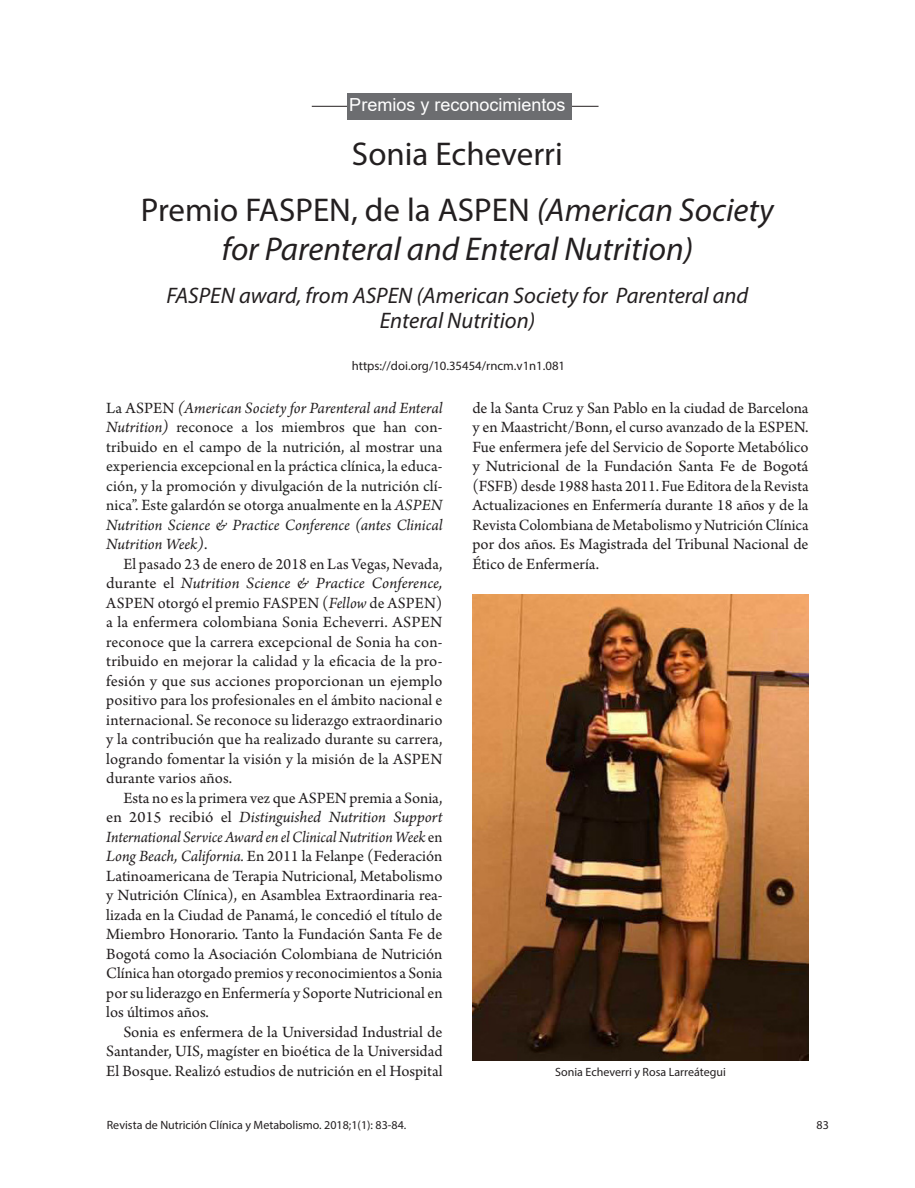
<style>
.page{position:relative;width:915px;height:1188px;background:#fff}
.page>*{position:absolute;margin:0;border:0;box-sizing:border-box;transform-origin:0 0}
.t1{font:33px/55.9px "Myriad Pro";color:#231f20;text-align:center}
.t2{font:italic 33px "Myriad Pro";color:#231f20}
.t3{font:italic 22.5px/25.5px "Myriad Pro";color:#231f20;text-align:center}
.t4{font:18px "Arial";color:#fff}
.t5{font:16.5px/19.5px "Arno Pro";color:#231f20;text-align:justify}
.t6{font:16.5px/19.5px "Arno Pro";letter-spacing:.005em;color:#222;text-align:justify}
.t7{font:16.5px "Myriad Pro";color:#fff}
.t8{font:12.75px "Myriad Pro";color:#231f20}
.t9{font:12px "Myriad Pro";color:#231f20}
.s1{font-style:italic}
.s2{color:#231f20}
.s3{font-style:italic;color:#231f20}
</style>
<div class="page">
<hr style="left:312px;top:106px;width:286px;height:1px;background:#231f20">
<div style="left:347px;top:93px;width:224px;height:27px;background:#6c6d70"></div>
<img style="left:472px;top:594px;width:335px;height:467px">
<p class="t4" style="left:349px;top:92px;width:218px">Premios y reconocimientos</p>
<p class="t7" style="left:403px;top:96px;width:113px">Nutricion clínica</p>
<h1 class="t1" style="left:141px;top:126px;width:634px">Sonia Echeverri<br>Premio FASPEN, de la ASPEN <span class="s1">(American Society</span></h1>
<h1 class="t2" style="left:221px;top:229px;width:473px">for Parenteral and Enteral Nutrition)</h1>
<h2 class="t3" style="left:166px;top:282px;width:583px">FASPEN award, from ASPEN (American Society for Parenteral and<br>Enteral Nutrition)</h2>
<p class="t8" style="left:351px;top:358px;width:215px">https://doi.org/10.35454/rncm.v1n1.081</p>
<p class="t6" style="left:106px;top:399px;width:337px">La <span class="s2">ASPEN</span> <span class="s3">(American Society for Parenteral and Enteral Nutrition)</span> reconoce a los miembros que han con&shy;tribuido en el campo de la nutrición, al mostrar una experiencia excepcional en la práctica clínica, la educa&shy;ción, y la promoción y divulgación de la nutrición clí&shy;nica”. Este galardón se otorga anualmente en la <span class="s1">ASPEN Nutrition Science &amp; Practice Conference (antes</span> <span class="s3">Clinical Nutrition Week)</span><span class="s2">.</span></p>
<p class="t5" style="left:106px;top:555px;width:337px;text-indent:17px">El pasado 23 de enero de 2018 en Las Vegas, Nevada, durante el <span class="s1">Nutrition Science &amp; Practice Conference, </span>ASPEN otorgó el premio FASPEN (<span class="s1">Fellow</span> de ASPEN) a la enfermera colombiana Sonia Echeverri. ASPEN reconoce que la carrera excepcional de Sonia ha con&shy;tribuido en mejorar la calidad y la eficacia de la pro&shy;fesión y que sus acciones proporcionan un ejemplo positivo para los profesionales en el ámbito nacional e internacional. Se reconoce su liderazgo extraordinario y la contribución que ha realizado durante su carrera, logrando fomentar la visión y la misión de la ASPEN durante varios años.</p>
<p class="t5" style="left:106px;top:789px;width:337px;text-indent:17px">Esta no es la primera vez que ASPEN premia a Sonia, en 2015 recibió el <span class="s1">Distinguished Nutrition Support International Service Award en el Clinical Nutrition Week</span> en <span class="s1">Long Beach, California.</span> En 2011 la Felanpe (Federación Latinoamericana de Terapia Nutricional, Metabolismo y Nutrición Clínica), en Asamblea Extraordinaria rea&shy;lizada en la Ciudad de Panamá, le concedió el título de Miembro Honorario. Tanto la Fundación Santa Fe de Bogotá como la Asociación Colombiana de Nutrición Clínica han otorgado premios y reconocimientos a Sonia por su liderazgo en Enfermería y Soporte Nutricional en los últimos años.</p>
<p class="t5" style="left:106px;top:1023px;width:337px;text-indent:17px">Sonia es enfermera de la Universidad Industrial de Santander, UIS, magíster en bioética de la Universidad El Bosque. Realizó estudios de nutrición en el Hospital</p>
<p class="t5" style="left:472px;top:399px;width:337px">de la Santa Cruz y San Pablo en la ciudad de Barcelona y en Maastricht/Bonn, el curso avanzado de la ESPEN.<br>Fue enfermera jefe del Servicio de Soporte Metabólico y Nutricional de la Fundación Santa Fe de Bogotá (FSFB) desde 1988 hasta 2011. Fue Editora de la Revista Actualizaciones en Enfermería durante 18 años y de la Revista Colombiana de Metabolismo y Nutrición Clínica por dos años. Es Magistrada del Tribunal Nacional de Ético de Enfermería.</p>
<p class="t9" style="left:555px;top:1065px;width:172px">Sonia Echeverri y Rosa Larreátegui</p>
<p class="t9" style="left:107px;top:1117px;width:301px">Revista de Nutrición Clínica y Metabolismo. 2018;1(1): 83-84.</p>
<p class="t9" style="left:816px;top:1117px;width:14px">83</p>
</div>
